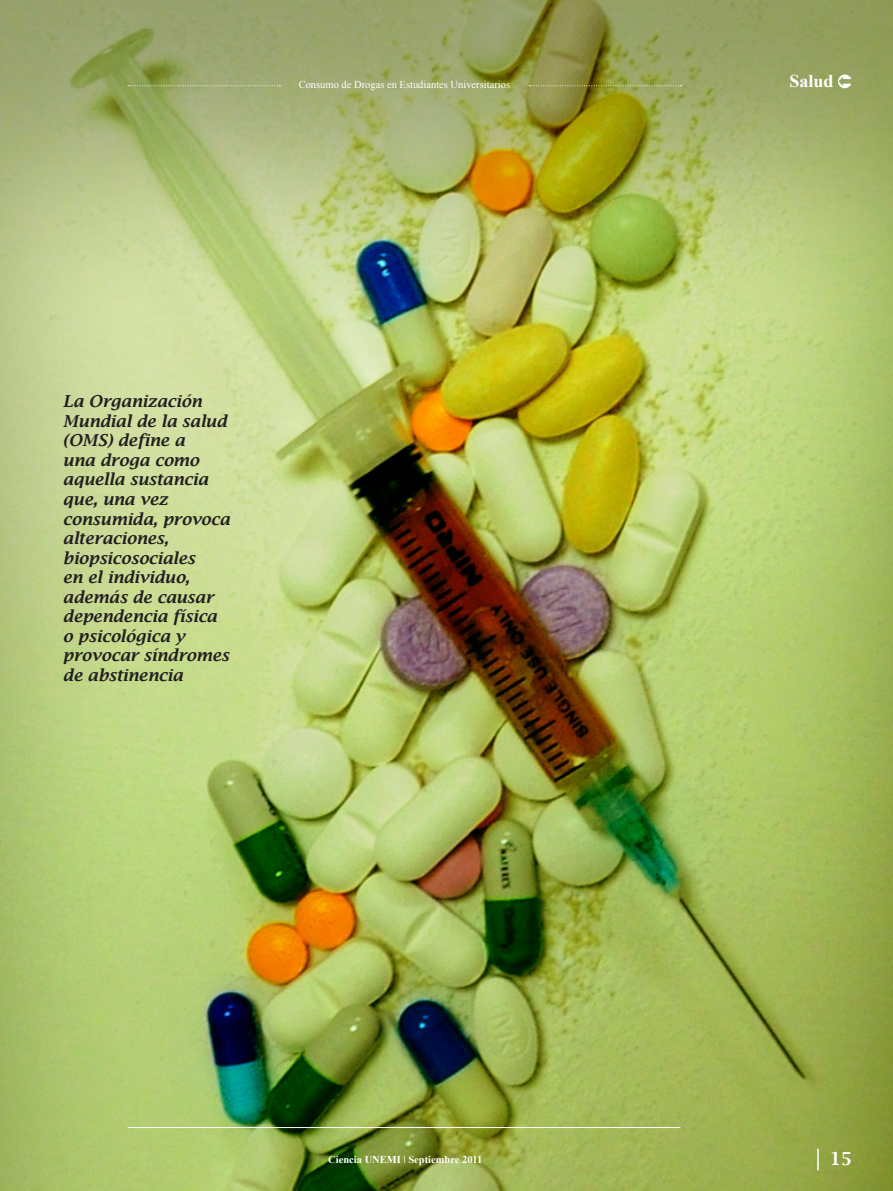
<style>
.page{position:relative;width:893px;height:1191px;background:#fff}
.page>*{position:absolute;margin:0;border:0;box-sizing:border-box;transform-origin:0 0}
.t1{font:700 18px "Times New Roman";color:#fff}
.t2{font:600 18px "Lucida Bright";color:#fff}
.VIÑETA{font:italic 600 16.5px/19.5px "Lucida Bright";color:#231f20}
.t3{font:10.5px "Times New Roman";color:#fff}
.t4{font:700 10.5px "Times New Roman";color:#fff}
.s1{font-family:"Century Schoolbook";font-weight:400}
</style>
<div class="page">
<img style="left:0;top:0;width:893px;height:1191px">
<hr style="left:128px;top:1127px;width:552px;height:1px;background:#fff">
<svg style="left:838px;top:75px;width:13px;height:13px"></svg>
<svg style="left:128px;top:85px;width:152px;height:1px"></svg>
<svg style="left:529px;top:85px;width:153px;height:1px"></svg>
<p class="t3" style="left:299px;top:77px;width:213px">Consumo de Drogas en Estudiantes Universitarios</p>
<p class="VIÑETA" style="left:63px;top:392px;width:169px">La Organización<br>Mundial de la salud (OMS) define a<br>una droga como aquella sustancia que, una vez consumida, provoca alteraciones, biopsicosociales<br>en el individuo, además de causar dependencia física o psicológica y provocar síndromes de abstinencia</p>
<p class="t1" style="left:789px;top:68px;width:46px">Salud</p>
<p class="t4" style="left:328px;top:1152px;width:156px">Ciencia UNEMI Septiembre 2011</p>
<p class="t2" style="left:812px;top:1148px;width:42px"><span class="s1">│</span> 15</p>
</div>
